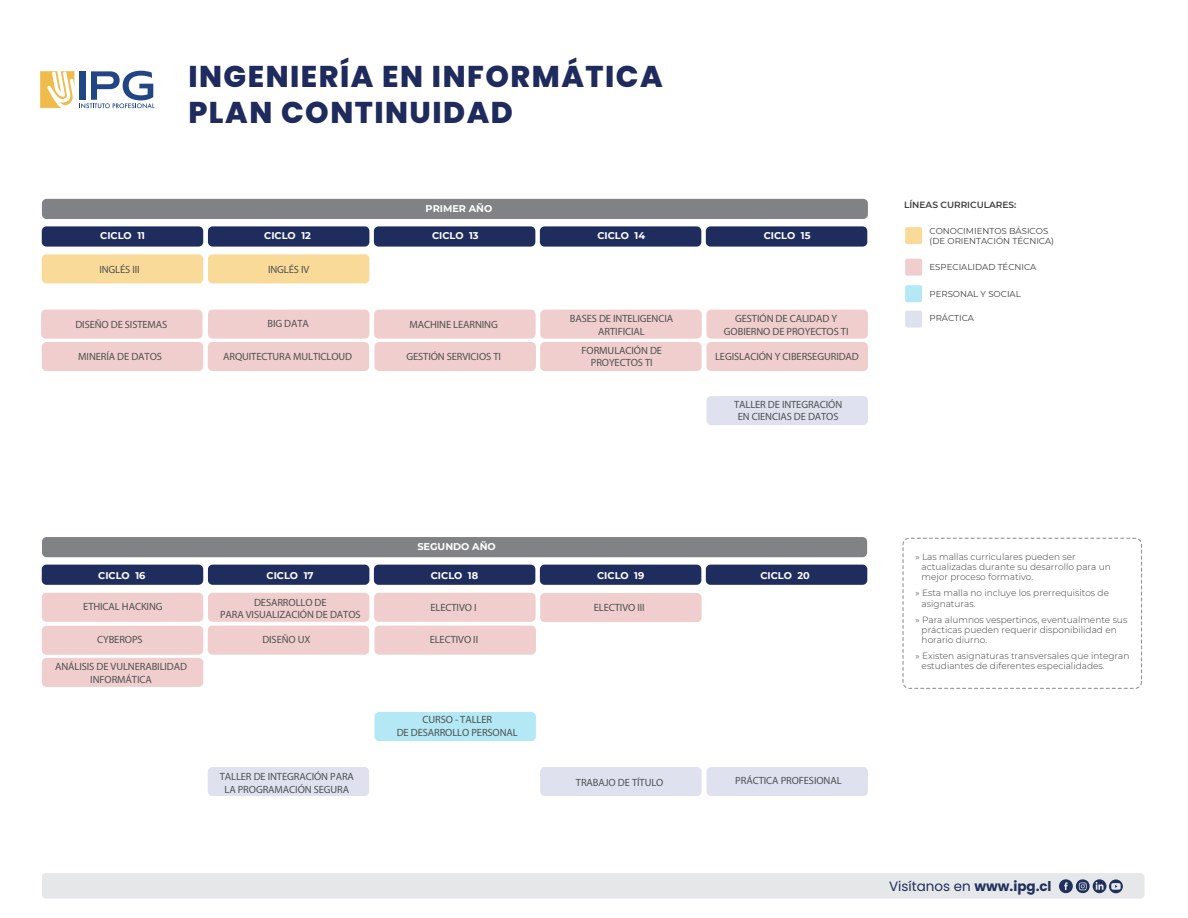
<style>
.page{position:relative;width:1188px;height:918px;background:#fff}
.page>*{position:absolute;margin:0;border:0;box-sizing:border-box;transform-origin:0 0}
.t1{font:800 30px/36px "Poppins";letter-spacing:.05em;color:#1f2b5d}
.t2{font:13.5px "Poppins";color:#1f305e}
.t3{font:10.5px/12.6px "Myriad Pro";letter-spacing:-.01em;color:#4f5252;text-align:center}
.t4{font:700 9.75px "Montserrat";color:#fff}
.t5{font:300 9px/10.1px "Montserrat";color:#3e3e3f}
.t6{font:600 9px "Montserrat";color:#3e3e3f}
.t7{font:8.55px/10.1px "Montserrat";color:#3e3e3f}
.s1{font-weight:700}
</style>
<div class="page">
<div style="left:905px;top:227px;width:17px;height:17px;background:#f9da98;border-radius:2px"></div>
<div style="left:905px;top:259px;width:17px;height:17px;background:#f0cecd;border-radius:2px"></div>
<div style="left:905px;top:285px;width:17px;height:17px;background:#b3e8f4;border-radius:2px"></div>
<div style="left:905px;top:311px;width:17px;height:17px;background:#e0e1ef;border-radius:2px"></div>
<div style="left:42px;top:873px;width:1103px;height:26px;background:#e6e7e9;border-radius:4px"></div>
<div style="left:706px;top:565px;width:161px;height:20px;background:#1f2d5e;border-radius:5px"></div>
<div style="left:42px;top:199px;width:826px;height:20px;background:#808285;border-radius:5px"></div>
<div style="left:42px;top:226px;width:161px;height:21px;background:#1f2d5e;border-radius:5px"></div>
<div style="left:208px;top:226px;width:161px;height:21px;background:#1f2d5e;border-radius:5px"></div>
<div style="left:374px;top:226px;width:161px;height:21px;background:#1f2d5e;border-radius:5px"></div>
<div style="left:540px;top:226px;width:161px;height:21px;background:#1f2d5e;border-radius:5px"></div>
<div style="left:706px;top:226px;width:161px;height:21px;background:#1f2d5e;border-radius:5px"></div>
<div style="left:42px;top:254px;width:161px;height:29px;background:#f9da98;border-radius:5px"></div>
<div style="left:42px;top:537px;width:825px;height:20px;background:#808285;border-radius:5px"></div>
<div style="left:42px;top:565px;width:161px;height:20px;background:#1f2d5e;border-radius:5px"></div>
<div style="left:208px;top:565px;width:161px;height:20px;background:#1f2d5e;border-radius:5px"></div>
<div style="left:374px;top:565px;width:161px;height:20px;background:#1f2d5e;border-radius:5px"></div>
<div style="left:540px;top:565px;width:161px;height:20px;background:#1f2d5e;border-radius:5px"></div>
<div style="left:540px;top:767px;width:162px;height:29px;background:#e0e1ef;border-radius:5px"></div>
<div style="left:208px;top:767px;width:161px;height:29px;background:#e0e1ef;border-radius:5px"></div>
<div style="left:707px;top:767px;width:161px;height:29px;background:#e0e1ef;border-radius:5px"></div>
<div style="left:707px;top:396px;width:161px;height:29px;background:#e0e1ef;border-radius:5px"></div>
<div style="left:208px;top:254px;width:161px;height:29px;background:#f9da98;border-radius:5px"></div>
<div style="left:208px;top:310px;width:161px;height:29px;background:#f0cecd;border-radius:5px"></div>
<div style="left:208px;top:342px;width:161px;height:29px;background:#f0cecd;border-radius:5px"></div>
<div style="left:41px;top:310px;width:162px;height:29px;background:#f0cecd;border-radius:5px"></div>
<div style="left:42px;top:342px;width:161px;height:29px;background:#f0cecd;border-radius:5px"></div>
<div style="left:374px;top:310px;width:162px;height:29px;background:#f0cecd;border-radius:5px"></div>
<div style="left:374px;top:342px;width:162px;height:29px;background:#f0cecd;border-radius:5px"></div>
<div style="left:540px;top:310px;width:162px;height:29px;background:#f0cecd;border-radius:5px"></div>
<div style="left:540px;top:342px;width:162px;height:29px;background:#f0cecd;border-radius:5px"></div>
<div style="left:706px;top:310px;width:162px;height:29px;background:#f0cecd;border-radius:5px"></div>
<div style="left:706px;top:342px;width:162px;height:29px;background:#f0cecd;border-radius:5px"></div>
<div style="left:42px;top:593px;width:161px;height:29px;background:#f0cecd;border-radius:5px"></div>
<div style="left:42px;top:626px;width:161px;height:29px;background:#f0cecd;border-radius:5px"></div>
<div style="left:42px;top:658px;width:161px;height:29px;background:#f0cecd;border-radius:5px"></div>
<div style="left:374px;top:712px;width:162px;height:29px;background:#b3e8f4;border-radius:5px"></div>
<div style="left:208px;top:593px;width:161px;height:29px;background:#f0cecd;border-radius:5px"></div>
<div style="left:208px;top:626px;width:161px;height:29px;background:#f0cecd;border-radius:5px"></div>
<div style="left:374px;top:626px;width:162px;height:29px;background:#f0cecd;border-radius:5px"></div>
<div style="left:374px;top:593px;width:162px;height:29px;background:#f0cecd;border-radius:5px"></div>
<div style="left:540px;top:593px;width:162px;height:29px;background:#f0cecd;border-radius:5px"></div>
<svg style="left:1059px;top:879px;width:64px;height:14px"></svg>
<div style="left:902px;top:538px;width:240px;height:151px;border:1px dashed #939598;border-radius:6px"></div>
<svg style="left:40px;top:71px;width:115px;height:37px"></svg>
<h1 class="t1" style="left:188px;top:58px;width:476px">INGENIERÍA EN INFORMÁTICA<br>PLAN CONTINUIDAD</h1>
<p class="t4" style="left:426px;top:201px;width:68px">PRIMER AÑO</p>
<p class="t4" style="left:100px;top:229px;width:46px">CICLO 11</p>
<p class="t4" style="left:264px;top:229px;width:48px">CICLO 12</p>
<p class="t4" style="left:432px;top:229px;width:48px">CICLO 13</p>
<p class="t3" style="left:99px;top:263px;width:42px">INGLÉS III</p>
<p class="t3" style="left:268px;top:263px;width:43px">INGLÉS IV</p>
<p class="t3" style="left:75px;top:318px;width:94px">DISEÑO DE SISTEMAS</p>
<p class="t3" style="left:78px;top:350px;width:85px">MINERÍA DE DATOS</p>
<p class="t3" style="left:267px;top:317px;width:43px">BIG DATA</p>
<p class="t3" style="left:223px;top:350px;width:131px">ARQUITECTURA MULTICLOUD</p>
<p class="t3" style="left:410px;top:318px;width:90px">MACHINE LEARNING</p>
<p class="t3" style="left:406px;top:350px;width:96px">GESTIÓN SERVICIOS TI</p>
<p class="t4" style="left:597px;top:229px;width:49px">CICLO 14</p>
<p class="t4" style="left:764px;top:229px;width:48px">CICLO 15</p>
<p class="t3" style="left:570px;top:312px;width:105px">BASES DE INTELIGENCIA<br>ARTIFICIAL</p>
<p class="t3" style="left:582px;top:344px;width:82px">FORMULACIÓN DE<br>PROYECTOS TI</p>
<p class="t3" style="left:724px;top:312px;width:126px">GESTIÓN DE CALIDAD Y<br>GOBIERNO DE PROYECTOS TI</p>
<p class="t3" style="left:715px;top:350px;width:145px">LEGISLACIÓN Y CIBERSEGURIDAD</p>
<p class="t3" style="left:734px;top:398px;width:110px">TALLER DE INTEGRACIÓN<br>EN CIENCIAS DE DATOS</p>
<p class="t6" style="left:904px;top:198px;width:114px">LÍNEAS CURRICULARES:</p>
<p class="t7" style="left:930px;top:225px;width:126px">CONOCIMIENTOS BÁSICOS (DE ORIENTACIÓN TÉCNICA)</p>
<p class="t7" style="left:930px;top:262px;width:108px">ESPECIALIDAD TÉCNICA</p>
<p class="t7" style="left:930px;top:289px;width:93px">PERSONAL Y SOCIAL</p>
<p class="t7" style="left:930px;top:313px;width:46px">PRÁCTICA</p>
<p class="t4" style="left:417px;top:539px;width:80px">SEGUNDO AÑO</p>
<p class="t4" style="left:98px;top:569px;width:49px">CICLO 16</p>
<p class="t4" style="left:267px;top:569px;width:48px">CICLO 17</p>
<p class="t4" style="left:431px;top:569px;width:49px">CICLO 18</p>
<p class="t3" style="left:83px;top:600px;width:81px">ETHICAL HACKING</p>
<p class="t3" style="left:97px;top:633px;width:47px">CYBEROPS</p>
<p class="t3" style="left:55px;top:660px;width:134px">ANÁLISIS DE VULNERABILIDAD<br>INFORMÁTICA</p>
<p class="t3" style="left:220px;top:596px;width:142px">DESARROLLO DE<br>PARA VISUALIZACIÓN DE DATOS</p>
<p class="t3" style="left:262px;top:633px;width:50px">DISEÑO UX</p>
<p class="t3" style="left:430px;top:601px;width:48px">ELECTIVO I</p>
<p class="t3" style="left:430px;top:633px;width:50px">ELECTIVO II</p>
<p class="t3" style="left:397px;top:713px;width:123px">CURSO - TALLER<br>DE DESARROLLO PERSONAL</p>
<p class="t4" style="left:597px;top:569px;width:49px">CICLO 19</p>
<p class="t4" style="left:760px;top:569px;width:51px">CICLO 20</p>
<p class="t3" style="left:594px;top:601px;width:52px">ELECTIVO III</p>
<p class="t3" style="left:220px;top:770px;width:136px">TALLER DE INTEGRACIÓN PARA<br>LA PROGRAMACIÓN SEGURA</p>
<p class="t3" style="left:735px;top:774px;width:108px">PRÁCTICA PROFESIONAL</p>
<p class="t3" style="left:576px;top:776px;width:89px">TRABAJO DE TÍTULO</p>
<p class="t5" style="left:922px;top:552px;width:191px;text-indent:-6px">» Las mallas curriculares pueden ser actualizadas durante su desarrollo para un mejor proceso formativo.</p>
<p class="t5" style="left:922px;top:588px;width:189px;text-indent:-6px">» Esta malla no incluye los prerrequisitos de asignaturas.</p>
<p class="t5" style="left:922px;top:614px;width:207px;text-indent:-6px">» Para alumnos vespertinos, eventualmente sus prácticas pueden requerir disponibilidad en horario diurno.</p>
<p class="t5" style="left:922px;top:650px;width:209px;text-indent:-6px">» Existen asignaturas transversales que integran estudiantes de diferentes especialidades.</p>
<p class="t2" style="left:889px;top:879px;width:164px">Visítanos en <span class="s1">www.ipg.cl</span></p>
</div>
